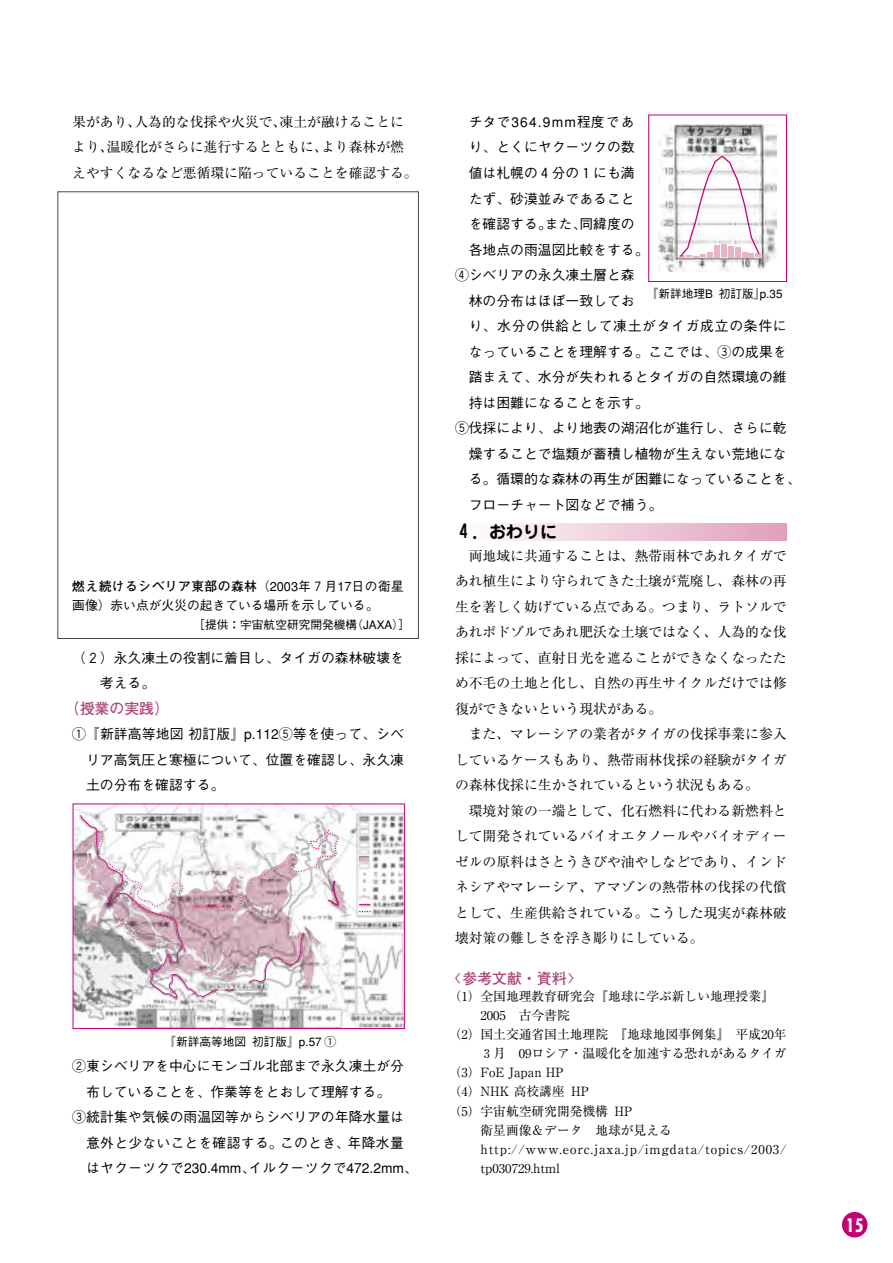
<style>
.page{position:relative;width:893px;height:1263px;background:#fff}
.page>*{position:absolute;margin:0;border:0;box-sizing:border-box;transform-origin:0 0}
.t1{font:700 condensed 18px "Futura";color:#fff}
.t2{font:700 16.95px "Jun 501";color:#000}
.t3{font:700 14.85px "Futo Go B101";color:#ac4779}
.t4{font:500 13.8px/25.5px "Gothic BBB";color:#000}
.t5{font:13.8px/25.5px "Ryumin";color:#000;text-align:justify}
.t6{font:12.75px/19.2px "Ryumin";color:#000;text-align:right}
.t7{font:12.75px/19.2px "Ryumin";letter-spacing:.07em;color:#000}
.t8{font:500 12.75px/19.2px "Gothic BBB";color:#000}
.t9{font:500 11.7px "Gothic BBB";color:#000}
.s1{font-family:"Futo Go B101";font-weight:700}
.s2{font-family:"BLS Gaiji ST Gth";font-weight:400}
</style>
<div class="page">
<div style="left:842px;top:1212px;width:25px;height:25px;background:#c10077;border-radius:50%"></div>
<div style="left:455px;top:523px;width:332px;height:17px;background:linear-gradient(to right,#fff,#e09fbb)"></div>
<img style="left:75px;top:954px;width:328px;height:73px">
<img style="left:75px;top:879px;width:5px;height:75px">
<img style="left:339px;top:884px;width:7px;height:29px">
<img style="left:75px;top:831px;width:5px;height:39px">
<img style="left:79px;top:853px;width:1px;height:79px">
<svg style="left:359px;top:856px;width:9px;height:5px"></svg>
<svg style="left:80px;top:815px;width:259px;height:183px"></svg>
<div style="left:73px;top:804px;width:332px;height:225px;border:1px solid #c10077"></div>
<img style="left:659px;top:125px;width:117px;height:147px">
<svg style="left:679px;top:154px;width:82px;height:104px"></svg>
<div style="left:648px;top:115px;width:139px;height:167px;border:1px solid #c10077"></div>
<p class="t5" style="left:72px;top:109px;width:347px;text-align:left">果があり、人為的な伐採や火災で、凍土が融けることにより、温暖化がさらに進行するとともに、より森林が燃えやすくなるなど悪循環に陥っていることを確認する。</p>
<p class="t8" style="left:72px;top:577px;width:333px"><span class="s1">燃え続けるシベリア東部の森林</span>（2003年７月17日の衛星画像）赤い点が火災の起きている場所を示している。</p>
<p class="t9" style="left:193px;top:618px;width:218px">［提供：宇宙航空研究開発機構（JAXA）］</p>
<p class="t4" style="left:100px;top:645px;width:306px;text-indent:-28px">（２）永久凍土の役割に着目し、タイガの森林破壊を考える。</p>
<p class="t3" style="left:65px;top:699px;width:106px">（授業の実践）</p>
<p class="t4" style="left:86px;top:722px;width:319px;text-align:justify;text-indent:-14px"><span class="s2">漓</span>『新詳高等地図 初訂版』p.112<span class="s2">潸</span>等を使って、シベリア高気圧と寒極について、位置を確認し、永久凍土の分布を確認する。</p>
<p class="t9" style="left:164px;top:1035px;width:173px">『新詳高等地図初訂版』p.57 <span class="s2">漓</span></p>
<p class="t4" style="left:72px;top:1053px;width:333px;text-align:center"><span class="s2">滷</span>東シベリアを中心にモンゴル北部まで永久凍土が分布していることを、作業等をとおして理解する。</p>
<p class="t4" style="left:86px;top:1104px;width:333px;text-indent:-14px"><span class="s2">澆</span>統計集や気候の雨温図等からシベリアの年降水量は意外と少ないことを確認する。このとき、年降水量はヤクーツクで230.4mm、イルクーツクで472.2mm、</p>
<p class="t4" style="left:469px;top:110px;width:181px">チタで364.9mm程度であり、とくにヤクーツクの数値は札幌の４分の１にも満たず、砂漠並みであることを確認する。また、同緯度の各地点の雨温図比較をする。</p>
<p class="t4" style="left:455px;top:263px;width:181px;text-align:right"><span class="s2">潺</span>シベリアの永久凍土層と森林の分布はほぼ一致してお</p>
<p class="t9" style="left:647px;top:287px;width:137px">『新詳地理B 初訂版』p.35</p>
<p class="t4" style="left:469px;top:314px;width:319px;text-align:justify">り、水分の供給として凍土がタイガ成立の条件になっていることを理解する。ここでは、<span class="s2">澆</span>の成果を踏まえて、水分が失われるとタイガの自然環境の維持は困難になることを示す。</p>
<p class="t4" style="left:469px;top:416px;width:333px;text-indent:-14px"><span class="s2">潸</span>伐採により、より地表の湖沼化が進行し、さらに乾燥することで塩類が蓄積し植物が生えない荒地になる。循環的な森林の再生が困難になっていることを、フローチャート図などで補う。</p>
<p class="t2" style="left:455px;top:520px;width:104px">４．おわりに</p>
<p class="t5" style="left:455px;top:543px;width:333px">　両地域に共通することは、熱帯雨林であれタイガであれ植生により守られてきた土壌が荒廃し、森林の再生を著しく妨げている点である。つまり、ラトソルであれポドゾルであれ肥沃な土壌ではなく、人為的な伐採によって、直射日光を遮ることができなくなったため不毛の土地と化し、自然の再生サイクルだけでは修復ができないという現状がある。</p>
<p class="t5" style="left:455px;top:721px;width:333px">　また、マレーシアの業者がタイガの伐採事業に参入しているケースもあり、熱帯雨林伐採の経験がタイガの森林伐採に生かされているという状況もある。</p>
<p class="t5" style="left:455px;top:798px;width:333px">　環境対策の一端として、化石燃料に代わる新燃料として開発されているバイオエタノールやバイオディーゼルの原料はさとうきびや油やしなどであり、インドネシアやマレーシア、アマゾンの熱帯林の伐採の代償として、生産供給されている。こうした現実が森林破壊対策の難しさを浮き彫りにしている。</p>
<p class="t3" style="left:448px;top:969px;width:135px">〈参考文献・資料〉</p>
<p class="t6" style="left:449px;top:986px;width:327px">（1）全国地理教育研究会『地球に学ぶ新しい地理授業』</p>
<p class="t6" style="left:480px;top:1005px;width:91px">2005　古今書院</p>
<p class="t6" style="left:449px;top:1024px;width:340px">（2）国土交通省国土地理院　『地球地図事例集』　平成20年<br>３月　09ロシア・温暖化を加速する恐れがあるタイガ</p>
<p class="t6" style="left:449px;top:1063px;width:117px">（3）FoE Japan HP</p>
<p class="t6" style="left:449px;top:1082px;width:142px">（4）NHK 高校講座 HP</p>
<p class="t6" style="left:449px;top:1101px;width:185px">（5）宇宙航空研究開発機構 HP</p>
<p class="t6" style="left:480px;top:1120px;width:193px">衛星画像＆データ　地球が見える</p>
<p class="t7" style="left:480px;top:1139px;width:308px">http://www.eorc.jaxa.jp/imgdata/topics/2003/ tp030729.html</p>
<h1 class="t1" style="left:846px;top:1213px;width:19px">15</h1>
</div>
